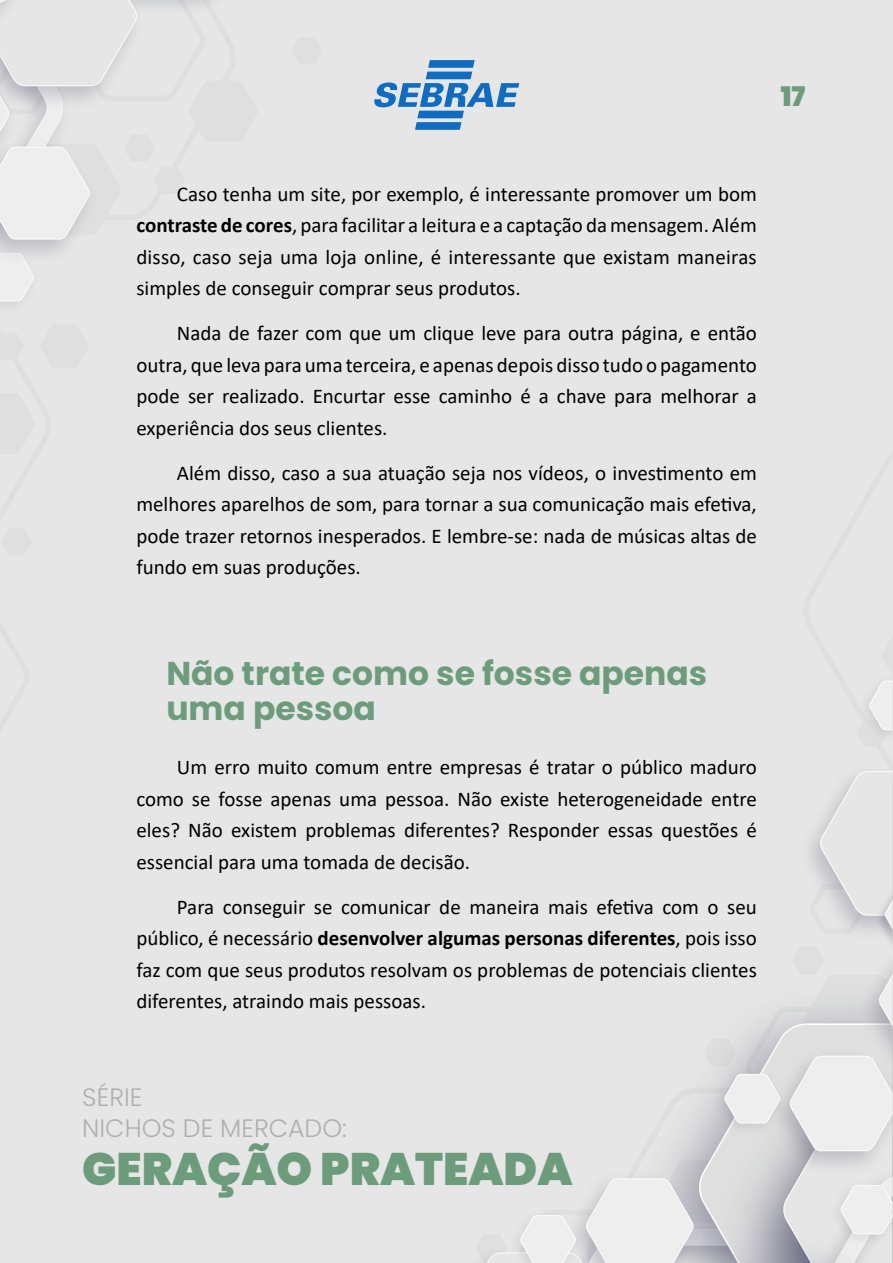
<style>
.page{position:relative;width:893px;height:1263px;background:#e5e6e5}
.page>*{position:absolute;margin:0;border:0;box-sizing:border-box;transform-origin:0 0}
.t1{font:900 45.45px "Poppins";color:#6d9c7c}
.t2{font:700 33px/35.5px "Poppins";color:#6d9c7c}
.t3{font:900 27px "Poppins";color:#6d9c7c}
.t4{font:300 25.2px/30.2px "Poppins";color:#afafaf}
.t5{font:21px/31.5px "Calibri";color:#000;text-align:justify}
.s1{font-weight:700}
</style>
<div class="page">
<img style="left:889px;top:939px;width:4px;height:5px">
<svg style="left:810px;top:681px;width:83px;height:258px"></svg>
<svg style="left:481px;top:965px;width:412px;height:298px"></svg>
<img style="left:0;top:239px;width:69px;height:32px">
<svg style="left:0;top:0;width:211px;height:239px"></svg>
<svg style="left:374px;top:60px;width:145px;height:70px"></svg>
<p class="t3" style="left:781px;top:80px;width:26px">17</p>
<p class="t5" style="left:136px;top:177px;width:622px;text-indent:41px">Caso tenha um site, por exemplo, é interessante promover um bom <span class="s1">contraste de cores</span>, para facilitar a leitura e a captação da mensagem. Além disso, caso seja uma loja online, é interessante que existam maneiras simples de conseguir comprar seus produtos.</p>
<p class="t5" style="left:136px;top:317px;width:622px;text-indent:41px">Nada de fazer com que um clique leve para outra página, e então outra, que leva para uma terceira, e apenas depois disso tudo o pagamento pode ser realizado. Encurtar esse caminho é a chave para melhorar a experiência dos seus clientes.</p>
<p class="t5" style="left:136px;top:456px;width:622px;text-indent:41px">Além disso, caso a sua atuação seja nos vídeos, o investimento em melhores aparelhos de som, para tornar a sua comunicação mais efetiva, pode trazer retornos inesperados. E lembre-se: nada de músicas altas de fundo em suas produções.</p>
<h2 class="t2" style="left:166px;top:655px;width:542px">Não trate como se fosse apenas uma pessoa</h2>
<p class="t5" style="left:136px;top:751px;width:622px;text-indent:41px">Um erro muito comum entre empresas é tratar o público maduro como se fosse apenas uma pessoa. Não existe heterogeneidade entre eles? Não existem problemas diferentes? Responder essas questões é essencial para uma tomada de decisão.</p>
<p class="t5" style="left:136px;top:891px;width:622px;text-indent:41px">Para conseguir se comunicar de maneira mais efetiva com o seu público, é necessário <span class="s1">desenvolver algumas personas diferentes</span>, pois isso faz com que seus produtos resolvam os problemas de potenciais clientes diferentes, atraindo mais pessoas.</p>
<p class="t4" style="left:82px;top:1082px;width:266px">SÉRIE<br>NICHOS DE MERCADO:</p>
<h1 class="t1" style="left:82px;top:1143px;width:492px">GERAÇÃO PRATEADA</h1>
</div>
